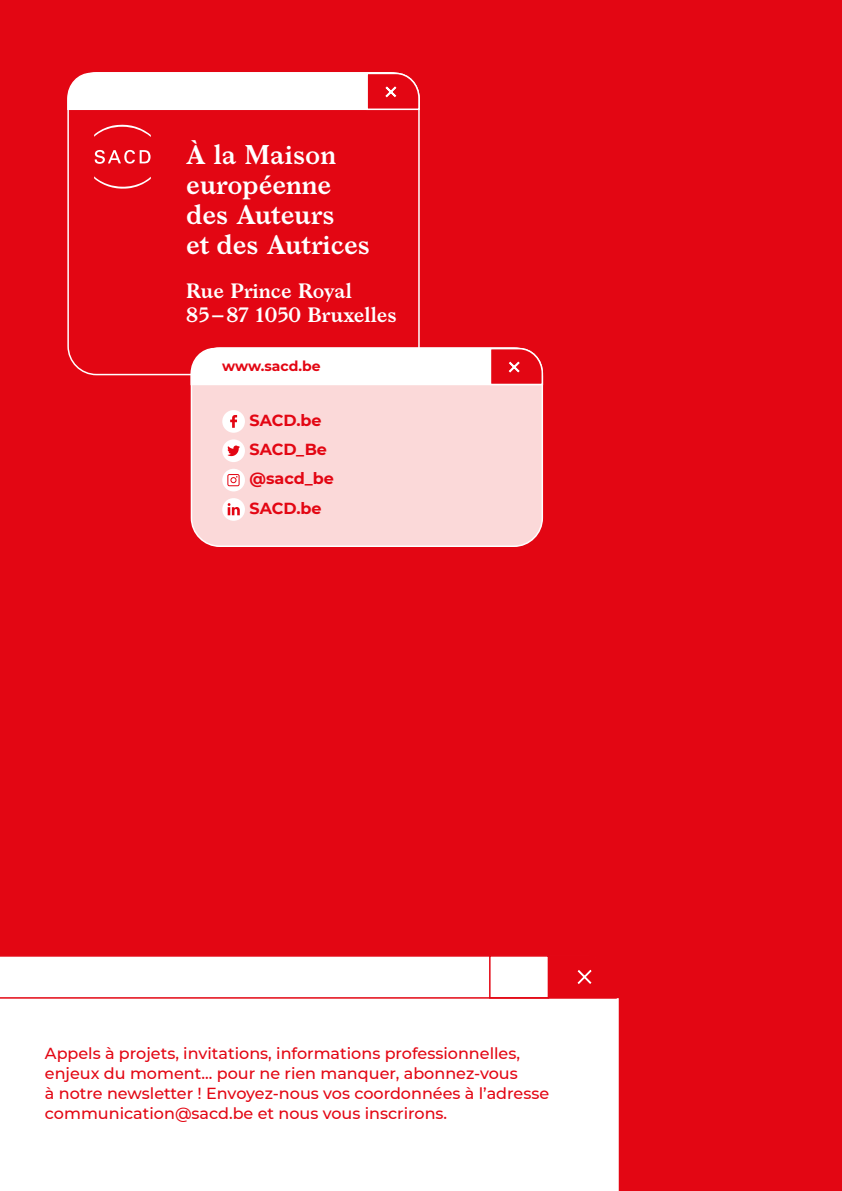
<style>
.page{position:relative;width:842px;height:1191px;background:#e30613}
.page>*{position:absolute;margin:0;border:0;box-sizing:border-box;transform-origin:0 0}
.t1{font:600 26px/30px "Larish Neue";color:#fff}
.t2{font:600 20px/24px "Larish Neue";color:#fff}
.t3{font:500 16px/20px "Montserrat";color:#e30613}
.t4{font:700 16px/29.4px "Montserrat";color:#e30613}
.t5{font:700 14px "Montserrat";letter-spacing:-.005em;color:#e30613}
</style>
<div class="page">
<svg style="left:67px;top:72px;width:353px;height:39px"></svg>
<svg style="left:95px;top:150px;width:56px;height:14px"></svg>
<svg style="left:94px;top:176px;width:57px;height:13px"></svg>
<svg style="left:94px;top:124px;width:57px;height:13px"></svg>
<div style="left:191px;top:348px;width:351px;height:198px;background:#fbd9d9;border-radius:28px"></div>
<div style="left:191px;top:347px;width:352px;height:200px;border:2px solid #fff;border-radius:28px"></div>
<svg style="left:190px;top:347px;width:354px;height:39px;background:#fadbdc"></svg>
<div style="left:222px;top:410px;width:23px;height:23px;background:#fff;border-radius:50%"></div>
<svg style="left:230px;top:415px;width:7px;height:13px"></svg>
<div style="left:222px;top:439px;width:23px;height:23px;background:#fff;border-radius:50%"></div>
<svg style="left:228px;top:445px;width:12px;height:11px"></svg>
<div style="left:222px;top:469px;width:23px;height:22px;background:#fff;border-radius:50%"></div>
<svg style="left:227px;top:474px;width:13px;height:12px"></svg>
<div style="left:222px;top:498px;width:23px;height:23px;background:#fff;border-radius:50%"></div>
<svg style="left:228px;top:503px;width:12px;height:12px"></svg>
<div style="left:0;top:956px;width:619px;height:235px;background:#fff"></div>
<div style="left:489px;top:955px;width:60px;height:43px;background:#fff;border:2px solid #e30613"></div>
<svg style="left:548px;top:955px;width:71px;height:44px"></svg>
<hr style="left:0;top:997px;width:617px;height:1px;background:#e30613">
<h1 class="t1" style="left:186px;top:137px;width:185px">À la Maison européenne des Auteurs<br>et des Autrices</h1>
<p class="t2" style="left:186px;top:277px;width:212px">Rue Prince Royal<br>85–87 1050 Bruxelles</p>
<p class="t5" style="left:222px;top:356px;width:100px">www.sacd.be</p>
<p class="t4" style="left:249px;top:404px;width:86px">SACD.be<br>SACD_Be @sacd_be<br>SACD.be</p>
<p class="t3" style="left:45px;top:1042px;width:506px">Appels à projets, invitations, informations professionnelles, enjeux du moment... pour ne rien manquer, abonnez-vous<br>à notre newsletter ! Envoyez-nous vos coordonnées à l’adresse communication@sacd.be et nous vous inscrirons.</p>
</div>
